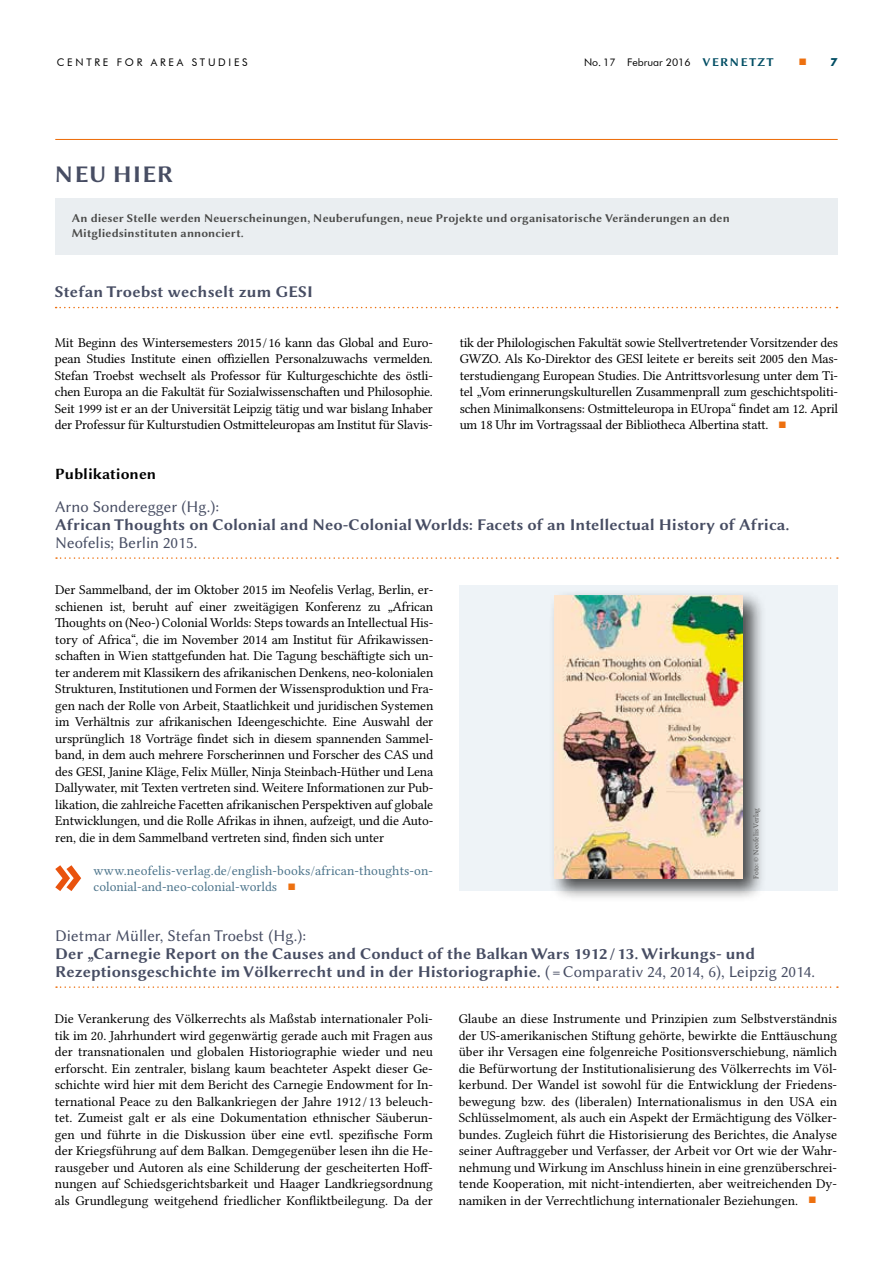
<style>
.page{position:relative;width:893px;height:1263px;background:#fff}
.page>*{position:absolute;margin:0;border:0;box-sizing:border-box;transform-origin:0 0}
.t1{font:24px "Lin Biolinum OB";letter-spacing:.045em;color:#474d63}
.t2{font:16.5px/18px "Lin Biolinum OB";color:#474d63}
.t3{font:16.5px "Lin Biolinum O";color:#474d63}
.t4{font:15.75px "Lin Biolinum OB";color:#000}
.t5{font:15px "Lin Biolinum O";color:#ed700f}
.t6{font:13.5px/16.5px "Lin Libertine O";letter-spacing:-.01em;color:#000;text-align:justify}
.t7{font:13.5px/16.5px "Lin Libertine O";letter-spacing:.01em;color:#4c748b}
.t8{font:12px/15px "Lin Biolinum OB";letter-spacing:.005em;color:#4a4a49}
.t9{font:10.5px "Futura BT";color:#000}
.t10{font:10.5px "Futura BT";letter-spacing:.26em;color:#000}
.t11{font:7.5px "Lin Libertine O";color:#575756}
.s1{font-family:"Lin Biolinum OB";font-size:12px;color:#004d63}
.s2{font-size:15px;color:#ed700f}
.s3{font-family:"Lin Biolinum O"}
</style>
<div class="page">
<hr style="left:55px;top:139px;width:783px;height:1px;background:#ed700f">
<svg style="left:56px;top:986px;width:782px;height:2px"></svg>
<div style="left:55px;top:198px;width:782px;height:56px;background:#eaeef1"></div>
<svg style="left:56px;top:557px;width:782px;height:2px"></svg>
<svg style="left:56px;top:307px;width:781px;height:1px"></svg>
<div style="left:459px;top:585px;width:379px;height:306px;background:#eef3f7"></div>
<div style="left:549px;top:590px;width:217px;height:312px;background:#000;opacity:.69"></div>
<img style="left:554px;top:595px;width:189px;height:284px">
<svg style="left:55px;top:865px;width:26px;height:26px"></svg>
<p class="t10" style="left:57px;top:56px;width:192px">CENTRE FOR AREA STUDIES</p>
<p class="t9" style="left:584px;top:56px;width:191px">No. 17 Februar 2016 <span class="s1">VERNETZT</span></p>
<p class="t5" style="left:798px;top:51px;width:41px">■ <sub>7</sub></p>
<h1 class="t1" style="left:55px;top:157px;width:120px">NEU HIER</h1>
<p class="t8" style="left:72px;top:210px;width:659px">An dieser Stelle werden Neuerscheinungen, Neuberufungen, neue Projekte und organisatorische Veränderungen an den<br>Mitgliedsinstituten annonciert.</p>
<p class="t2" style="left:55px;top:282px;width:260px">Stefan Troebst wechselt zum GESI</p>
<p class="t6" style="left:55px;top:332px;width:380px">Mit Beginn des Wintersemesters 2015 / 16 kann das Global and Euro&shy;pean Studies Institute einen offiziellen Personalzuwachs vermelden.<br>Stefan Troebst wechselt als Professor für Kulturgeschichte des östli&shy;chen Europa an die Fakultät für Sozialwissenschaften und Philosophie.<br>Seit 1999 ist er an der Universität Leipzig tätig und war bislang Inhaber der Professur für Kulturstudien Ostmitteleuropas am Institut für Slavis-</p>
<p class="t4" style="left:55px;top:462px;width:103px">Publikationen</p>
<p class="t6" style="left:460px;top:332px;width:380px">tik der Philologischen Fakultät sowie Stellvertretender Vorsitzender des GWZO. Als Ko-Direktor des GESI leitete er bereits seit 2005 den Mas&shy;terstudiengang European Studies. Die Antrittsvorlesung unter dem Ti&shy;tel „Vom erinnerungskulturellen Zusammenprall zum geschichtspoliti&shy;schen Minimalkonsens: Ostmitteleuropa in EUropa“ findet am 12. April um 18 Uhr im Vortragssaal der Bibliotheca Albertina statt. <span class="s2">■</span></p>
<p class="t3" style="left:55px;top:497px;width:165px">Arno Sonderegger (Hg.):</p>
<p class="t2" style="left:55px;top:514px;width:736px">African Thoughts on Colonial and Neo-Colonial Worlds: Facets of an Intellectual History of Africa.</p>
<p class="t3" style="left:55px;top:533px;width:144px">Neofelis; Berlin 2015.</p>
<p class="t6" style="left:55px;top:580px;width:380px">Der Sammelband, der im Oktober 2015 im Neofelis Verlag, Berlin, er&shy;schienen ist, beruht auf einer zweitägigen Konferenz zu „African Thoughts on (Neo-) Colonial Worlds: Steps towards an Intellectual His&shy;tory of Africa“, die im November 2014 am Institut für Afrikawissen&shy;schaften in Wien stattgefunden hat. Die Tagung beschäftigte sich un&shy;ter anderem mit Klassikern des afrikanischen Denkens, neo-kolonialen Strukturen, Institutionen und Formen der Wissensproduktion und Fra&shy;gen nach der Rolle von Arbeit, Staatlichkeit und juridischen Systemen im Verhältnis zur afrikanischen Ideengeschichte. Eine Auswahl der ursprünglich 18 Vorträge findet sich in diesem spannenden Sammel&shy;band, in dem auch mehrere Forscherinnen und Forscher des CAS und des GESI, Janine Kläge, Felix Müller, Ninja Steinbach-Hüther und Lena Dallywater, mit Texten vertreten sind. Weitere Informationen zur Pub&shy;likation, die zahlreiche Facetten afrikanischen Perspektiven auf globale Entwicklungen, und die Rolle Afrikas in ihnen, aufzeigt, und die Auto&shy;ren, die in dem Sammelband vertreten sind, finden sich unter</p>
<p class="t7" style="left:94px;top:860px;width:341px">www.neofelis-verlag.de/english-books/african-thoughts-on&shy;colonial-and-neo-colonial-worlds <span class="s2">■</span></p>
<p class="t11" style="left:750px;top:879px;width:72px;rotate:-90deg">Foto: © Neofelis Verlag</p>
<p class="t3" style="left:55px;top:926px;width:252px">Dietmar Müller, Stefan Troebst (Hg.):</p>
<p class="t2" style="left:55px;top:943px;width:761px">Der „Carnegie Report on the Causes and Conduct of the Balkan Wars 1912 / 13. Wirkungs- und<br>Rezeptionsgeschichte im Völkerrecht und in der Historiographie. <span class="s3">( = Comparativ 24, 2014, 6), Leipzig 2014.</span></p>
<p class="t6" style="left:55px;top:1009px;width:380px">Die Verankerung des Völkerrechts als Maßstab internationaler Poli&shy;tik im 20. Jahrhundert wird gegenwärtig gerade auch mit Fragen aus der transnationalen und globalen Historiographie wieder und neu erforscht. Ein zentraler, bislang kaum beachteter Aspekt dieser Ge&shy;schichte wird hier mit dem Bericht des Carnegie Endowment for In&shy;ternational Peace zu den Balkankriegen der Jahre 1912 / 13 beleuch&shy;tet. Zumeist galt er als eine Dokumentation ethnischer Säuberun&shy;gen und führte in die Diskussion über eine evtl. spezifische Form der Kriegsführung auf dem Balkan. Demgegenüber lesen ihn die He&shy;rausgeber und Autoren als eine Schilderung der gescheiterten Hoff&shy;nungen auf Schiedsgerichtsbarkeit und Haager Landkriegsordnung als Grundlegung weitgehend friedlicher Konfliktbeilegung. Da der</p>
<p class="t6" style="left:459px;top:1009px;width:380px">Glaube an diese Instrumente und Prinzipien zum Selbstverständnis der US-amerikanischen Stiftung gehörte, bewirkte die Enttäuschung über ihr Versagen eine folgenreiche Positionsverschiebung, nämlich die Befürwortung der Institutionalisierung des Völkerrechts im Völ&shy;kerbund. Der Wandel ist sowohl für die Entwicklung der Friedens&shy;bewegung bzw. des (liberalen) Internationalismus in den USA ein Schlüsselmoment, als auch ein Aspekt der Ermächtigung des Völker&shy;bundes. Zugleich führt die Historisierung des Berichtes, die Analyse seiner Auftraggeber und Verfasser, der Arbeit vor Ort wie der Wahr&shy;nehmung und Wirkung im Anschluss hinein in eine grenzüberschrei&shy;tende Kooperation, mit nicht-intendierten, aber weitreichenden Dy&shy;namiken in der Verrechtlichung internationaler Beziehungen. <span class="s2">■</span></p>
</div>
